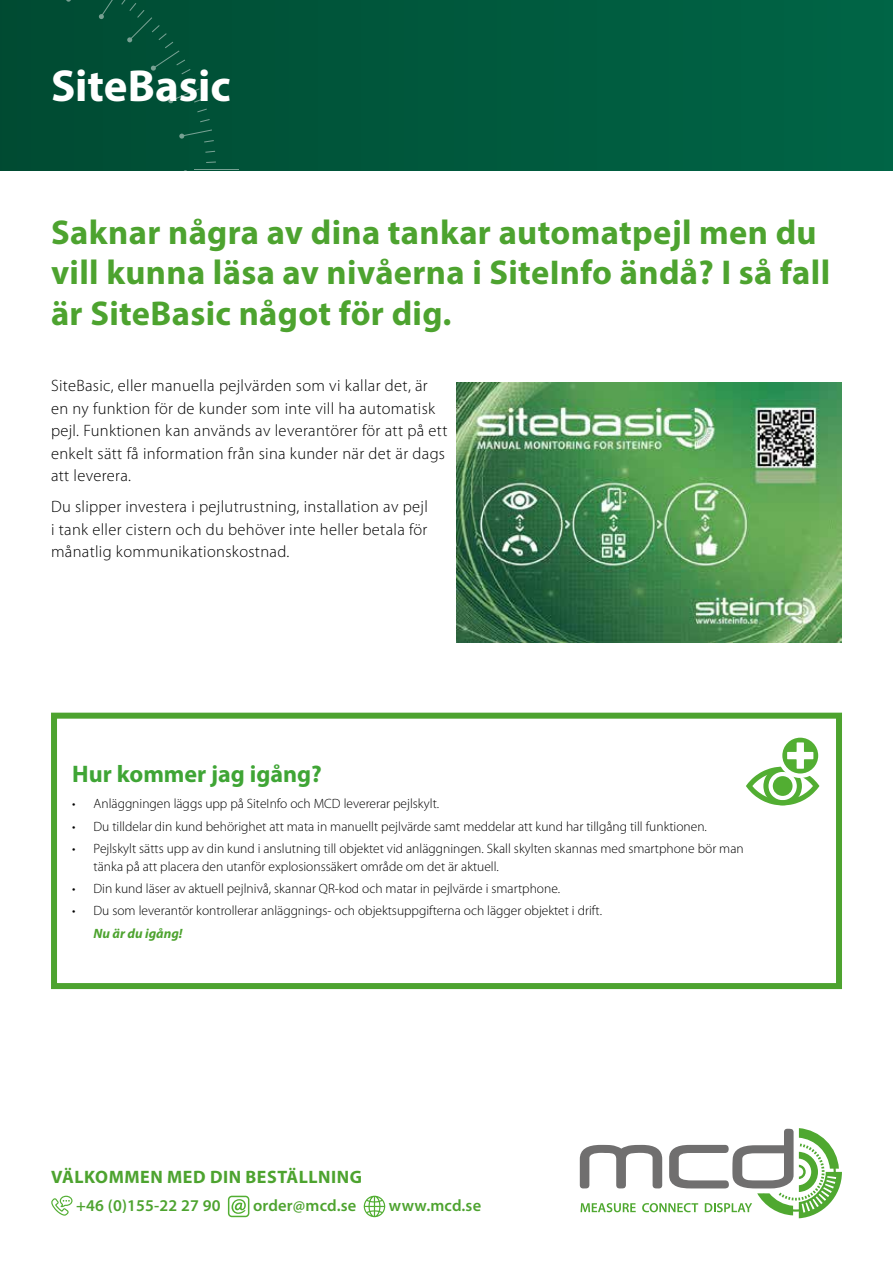
<style>
.page{position:relative;width:893px;height:1263px;background:#fff}
.page>*{position:absolute;margin:0;border:0;box-sizing:border-box;transform-origin:0 0}
.t1{font:700 45px "Myriad Pro";color:#fff}
.t2{font:700 34.5px/40.5px "Myriad Pro";letter-spacing:.01em;color:#4da32f}
.t3{font:700 24px "Myriad Pro";color:#3fa535}
.t4{font:700 18px "Myriad Pro";letter-spacing:.03em;color:#4da32f}
.t5{font:300 16.5px/22.5px "Myriad Pro";letter-spacing:.02em;color:#000}
.t6{font:600 16.5px "Myriad Pro";letter-spacing:.01em;color:#4da32f}
.t7{font:300 13.5px/18px "Myriad Pro";color:#000}
.t8{font:italic 700 13.5px "Myriad Pro";color:#4da32f}
</style>
<div class="page">
<img style="left:456px;top:382px;width:386px;height:261px">
<div style="left:51px;top:713px;width:791px;height:276px;background:#fff;border:6px solid #4da32f"></div>
<svg style="left:746px;top:738px;width:73px;height:67px"></svg>
<svg style="left:51px;top:1196px;width:22px;height:20px"></svg>
<svg style="left:228px;top:1196px;width:21px;height:21px"></svg>
<svg style="left:364px;top:1196px;width:21px;height:21px"></svg>
<svg style="left:580px;top:1128px;width:262px;height:90px"></svg>
<div style="left:0;top:0;width:893px;height:170px;background:#005b3e"></div>
<div style="left:0;top:0;width:216px;height:170px;background:#004e35"></div>
<h1 class="t1" style="left:51px;top:57px;width:181px">SiteBasic</h1>
<h2 class="t2" style="left:51px;top:211px;width:781px">Saknar några av dina tankar automatpejl men du vill kunna läsa av nivåerna i SiteInfo ändå? I så fall är SiteBasic något för dig.</h2>
<p class="t5" style="left:51px;top:375px;width:398px">SiteBasic, eller manuella pejlvärden som vi kallar det, är en ny funktion för de kunder som inte vill ha automatisk pejl. Funktionen kan används av leverantörer för att på ett enkelt sätt få information från sina kunder när det är dags att leverera.</p>
<p class="t5" style="left:51px;top:496px;width:378px;text-align:justify">Du slipper investera i pejlutrustning, installation av pejl i tank eller cistern och du behöver inte heller betala för månatlig kommunikationskostnad.</p>
<h3 class="t3" style="left:72px;top:758px;width:251px">Hur kommer jag igång?</h3>
<p class="t7" style="left:72px;top:795px;width:368px">• Anläggningen läggs upp på SiteInfo och MCD levererar pejlskylt.</p>
<p class="t7" style="left:72px;top:817px;width:636px">• Du tilldelar din kund behörighet att mata in manuellt pejlvärde samt meddelar att kund har tillgång till funktionen.</p>
<p class="t7" style="left:94px;top:840px;width:652px;text-indent:-21px">• Pejlskylt sätts upp av din kund i anslutning till objektet vid anläggningen. Skall skylten skannas med smartphone bör man tänka på att placera den utanför explosionssäkert område om det är aktuell.</p>
<p class="t7" style="left:72px;top:880px;width:489px">• Din kund läser av aktuell pejlnivå, skannar QR-kod och matar in pejlvärde i smartphone.</p>
<p class="t7" style="left:72px;top:902px;width:531px">• Du som leverantör kontrollerar anläggnings- och objektsuppgifterna och lägger objektet i drift.</p>
<p class="t8" style="left:94px;top:924px;width:91px">Nu är du igång!</p>
<h3 class="t4" style="left:51px;top:1165px;width:312px">VÄLKOMMEN MED DIN BESTÄLLNING</h3>
<p class="t6" style="left:76px;top:1196px;width:146px">+46 (0)155-22 27 90</p>
<p class="t6" style="left:253px;top:1196px;width:105px">order@mcd.se</p>
<p class="t6" style="left:389px;top:1196px;width:94px">www.mcd.se</p>
</div>
